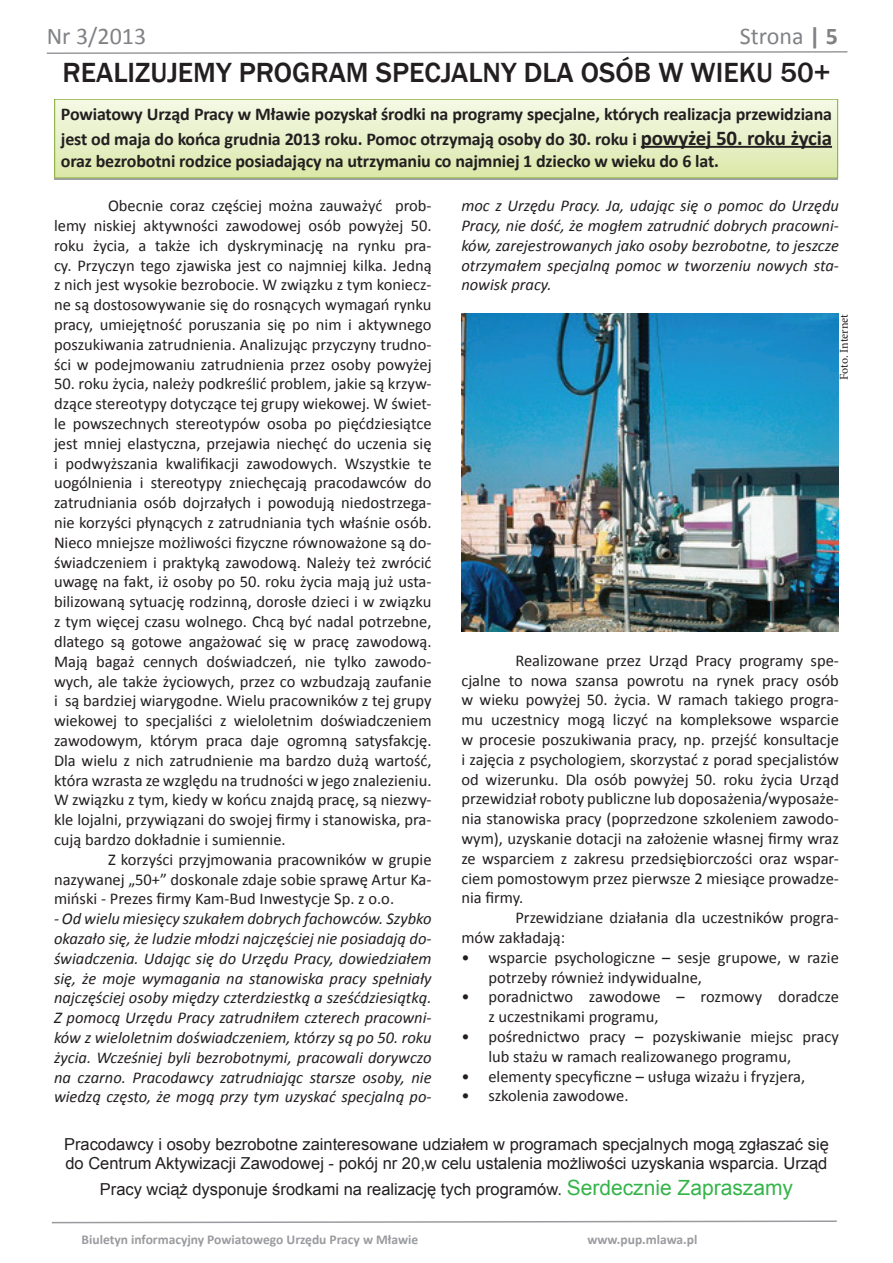
<style>
.page{position:relative;width:893px;height:1263px;background:#fff}
.page>*{position:absolute;margin:0;border:0;box-sizing:border-box;transform-origin:0 0}
.t1{font:500 28.5px "Franklin Gothic";color:#231f20}
.t2{font:24px "Calibri";color:#808285}
.t3{font:700 18px/25.2px "Calibri";letter-spacing:-.01em;color:#231f20}
.t4{font:16.5px/19.8px "Calibri";color:#231f20;text-align:justify}
.t5{font:italic 16.5px/19.8px "Calibri";color:#231f20;text-align:justify}
.t6{font:16.5px/19.8px "Arial";color:#231f20}
.t7{font:700 13.5px "Calibri";color:#999b9e}
.t8{font:12px "Minion Pro";letter-spacing:-.005em;color:#231f20}
.s1{font-weight:700}
.s2{font-size:21px}
.s3{font-size:21px;color:#35b44a}
</style>
<div class="page">
<svg style="left:46px;top:51px;width:802px;height:3px"></svg>
<svg style="left:51px;top:1220px;width:786px;height:4px"></svg>
<div style="left:55px;top:99px;width:783px;height:79px;background:linear-gradient(to bottom,#f5f9e7,#dbe8a9)"></div>
<div style="left:54px;top:99px;width:784px;height:79px;border:1px solid #94b54d"></div>
<hr style="left:641px;top:146px;width:191px;height:2px;background:#231f20">
<img style="left:461px;top:313px;width:378px;height:318px">
<h2 class="t2" style="left:47px;top:21px;width:101px">Nr 3/2013</h2>
<h2 class="t2" style="left:740px;top:21px;width:100px">Strona <span class="s1">| 5</span></h2>
<h1 class="t1" style="left:63px;top:55px;width:769px">REALIZUJEMY PROGRAM SPECJALNY DLA OSÓB W WIEKU 50+</h1>
<p class="t3" style="left:61px;top:100px;width:773px">Powiatowy Urząd Pracy w Mławie pozyskał środki na programy specjalne, których realizacja przewidziana jest od maja do końca grudnia 2013 roku. Pomoc otrzymają osoby do 30. roku i <span class="s2">powyżej 50. roku życia</span></p>
<p class="t3" style="left:61px;top:147px;width:659px">oraz bezrobotni rodzice posiadający na utrzymaniu co najmniej 1 dziecko w wieku do 6 lat.</p>
<p class="t4" style="left:54px;top:195px;width:379px;text-indent:54px">Obecnie coraz częściej można zauważyć prob&shy;lemy niskiej aktywności zawodowej osób powyżej 50. roku życia, a także ich dyskryminację na rynku pra&shy;cy. Przyczyn tego zjawiska jest co najmniej kilka. Jedną z nich jest wysokie bezrobocie. W związku z tym koniecz&shy;ne są dostosowywanie się do rosnących wymagań rynku pracy, umiejętność poruszania się po nim i aktywnego poszukiwania zatrudnienia. Analizując przyczyny trudno&shy;ści w podejmowaniu zatrudnienia przez osoby powyżej</p>
<p class="t4" style="left:54px;top:373px;width:379px">50. roku życia, należy podkreślić problem, jakie są krzyw&shy;dzące stereotypy dotyczące tej grupy wiekowej. W świet&shy;le powszechnych stereotypów osoba po pięćdziesiątce jest mniej elastyczna, przejawia niechęć do uczenia się i podwyższania kwalifikacji zawodowych. Wszystkie te uogólnienia i stereotypy zniechęcają pracodawców do zatrudniania osób dojrzałych i powodują niedostrzega&shy;nie korzyści płynących z zatrudniania tych właśnie osób.<br>Nieco mniejsze możliwości fizyczne równoważone są do&shy;świadczeniem i praktyką zawodową. Należy też zwrócić uwagę na fakt, iż osoby po 50. roku życia mają już usta&shy;bilizowaną sytuację rodzinną, dorosłe dzieci i w związku z tym więcej czasu wolnego. Chcą być nadal potrzebne, dlatego są gotowe angażować się w pracę zawodową.<br>Mają bagaż cennych doświadczeń, nie tylko zawodo&shy;wych, ale także życiowych, przez co wzbudzają zaufanie i są bardziej wiarygodne. Wielu pracowników z tej grupy wiekowej to specjaliści z wieloletnim doświadczeniem zawodowym, którym praca daje ogromną satysfakcję.<br>Dla wielu z nich zatrudnienie ma bardzo dużą wartość, która wzrasta ze względu na trudności w jego znalezieniu.<br>W związku z tym, kiedy w końcu znajdą pracę, są niezwy&shy;kle lojalni, przywiązani do swojej firmy i stanowiska, pra&shy;cują bardzo dokładnie i sumiennie.</p>
<p class="t4" style="left:54px;top:848px;width:379px;text-indent:54px">Z korzyści przyjmowania pracowników w grupie nazywanej „50+” doskonale zdaje sobie sprawę Artur Ka&shy;miński - Prezes firmy Kam-Bud Inwestycje Sp. z o.o.</p>
<p class="t5" style="left:54px;top:908px;width:379px">- Od wielu miesięcy szukałem dobrych fachowców. Szybko okazało się, że ludzie młodzi najczęściej nie posiadają do&shy;świadczenia. Udając się do Urzędu Pracy, dowiedziałem się, że moje wymagania na stanowiska pracy spełniały najczęściej osoby między czterdziestką a sześćdziesiątką.<br>Z pomocą Urzędu Pracy zatrudniłem czterech pracowni&shy;ków z wieloletnim doświadczeniem, którzy są po 50. roku życia. Wcześniej byli bezrobotnymi, pracowali dorywczo na czarno. Pracodawcy zatrudniając starsze osoby, nie wiedzą często, że mogą przy tym uzyskać specjalną po-</p>
<p class="t5" style="left:461px;top:195px;width:379px">moc z Urzędu Pracy. Ja, udając się o pomoc do Urzędu Pracy, nie dość, że mogłem zatrudnić dobrych pracowni&shy;ków, zarejestrowanych jako osoby bezrobotne, to jeszcze otrzymałem specjalną pomoc w tworzeniu nowych sta&shy;nowisk pracy.</p>
<p class="t8" style="left:836px;top:380px;width:67px;rotate:-90deg">Foto. Internet</p>
<p class="t4" style="left:461px;top:649px;width:379px;text-indent:54px">Realizowane przez Urząd Pracy programy spe&shy;cjalne to nowa szansa powrotu na rynek pracy osób w wieku powyżej 50. życia. W ramach takiego progra&shy;mu uczestnicy mogą liczyć na kompleksowe wsparcie w procesie poszukiwania pracy, np. przejść konsultacje i zajęcia z psychologiem, skorzystać z porad specjalistów od wizerunku. Dla osób powyżej 50. roku życia Urząd przewidział roboty publiczne lub doposażenia/wyposaże&shy;nia stanowiska pracy (poprzedzone szkoleniem zawodo&shy;wym), uzyskanie dotacji na założenie własnej firmy wraz ze wsparciem z zakresu przedsiębiorczości oraz wspar&shy;ciem pomostowym przez pierwsze 2 miesiące prowadze&shy;nia firmy.</p>
<p class="t4" style="left:461px;top:907px;width:379px;text-indent:54px">Przewidziane działania dla uczestników progra&shy;mów zakładają:</p>
<p class="t4" style="left:488px;top:946px;width:352px;text-indent:-27px">• wsparcie psychologiczne – sesje grupowe, w razie potrzeby również indywidualne,</p>
<p class="t4" style="left:488px;top:986px;width:352px;text-indent:-27px">• poradnictwo zawodowe – rozmowy doradcze z uczestnikami programu,</p>
<p class="t4" style="left:488px;top:1026px;width:352px;text-indent:-27px">• pośrednictwo pracy – pozyskiwanie miejsc pracy lub stażu w ramach realizowanego programu,</p>
<p class="t4" style="left:461px;top:1065px;width:345px">• elementy specyficzne – usługa wizażu i fryzjera,</p>
<p class="t4" style="left:461px;top:1085px;width:169px">• szkolenia zawodowe.</p>
<p class="t6" style="left:64px;top:1134px;width:766px">Pracodawcy i osoby bezrobotne zainteresowane udziałem w programach specjalnych mogą zgłaszać się do Centrum Aktywizacji Zawodowej - pokój nr 20,w celu ustalenia możliwości uzyskania wsparcia. Urząd</p>
<p class="t6" style="left:100px;top:1179px;width:695px">Pracy wciąż dysponuje środkami na realizację tych programów. <span class="s3">Serdecznie Zapraszamy</span></p>
<p class="t7" style="left:82px;top:1231px;width:338px">Biuletyn informacyjny Powiatowego Urzędu Pracy w Mławie</p>
<p class="t7" style="left:587px;top:1231px;width:112px">www.pup.mlawa.pl</p>
</div>
